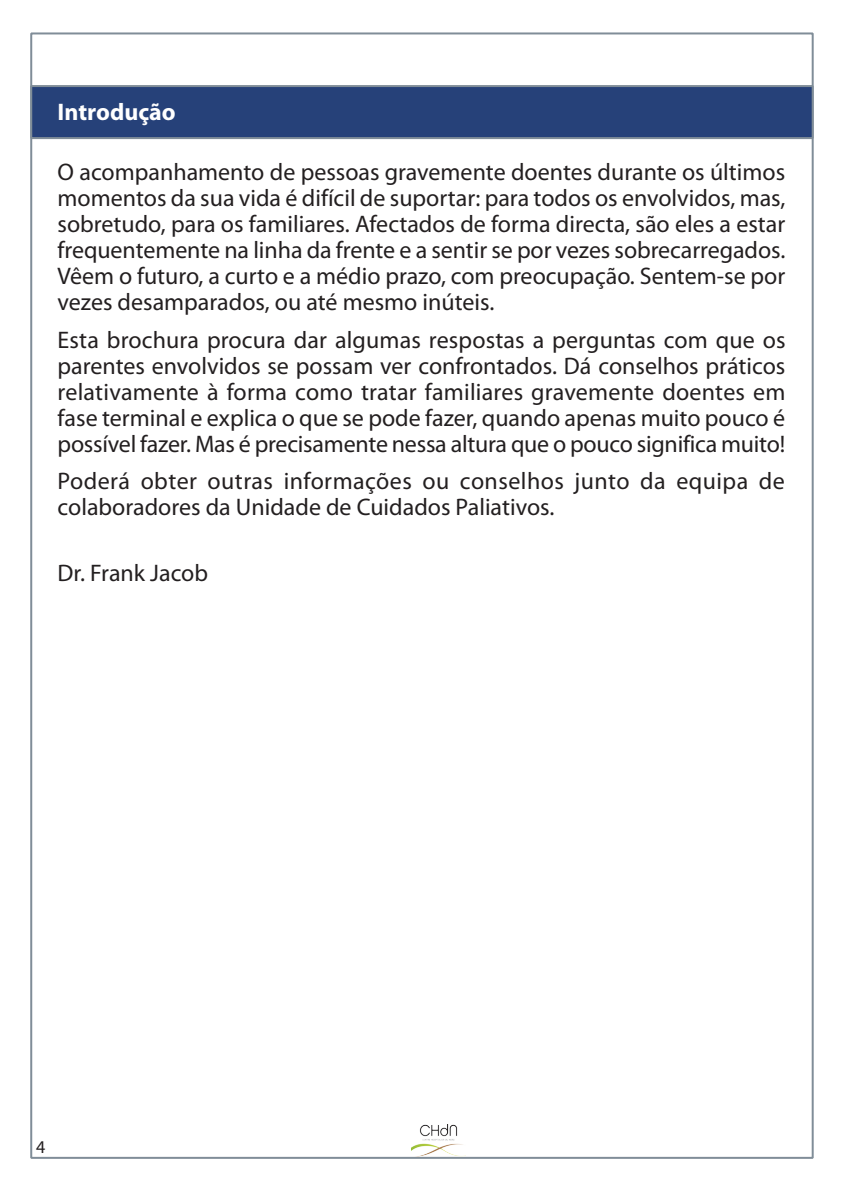
<style>
.page{position:relative;width:842px;height:1191px;background:#fff}
.page>*{position:absolute;margin:0;border:0;box-sizing:border-box;transform-origin:0 0}
.t1{font:24px/26px "Myriad Pro";color:#231f20;text-align:justify}
.t2{font:700 24px "Myriad Pro";color:#fff}
.t3{font:18px "Myriad Pro";color:#231f20}
.s1{font-weight:700;font-size:22px}
</style>
<div class="page">
<div style="left:30px;top:32px;width:784px;height:1126px;background:#fff;border:2px solid #808d98"></div>
<img style="left:412px;top:1124px;width:54px;height:32px">
<div style="left:31px;top:86px;width:782px;height:52px;background:#264179"></div>
<div style="left:30px;top:85px;width:784px;height:54px;border:2px solid #808d98"></div>
<p class="t2" style="left:58px;top:96px;width:120px">Introdução</p>
<p class="t1" style="left:58px;top:159px;width:729px">O acompanhamento de pessoas gravemente doentes durante os últimos momentos da sua vida é difícil de suportar: para todos os envolvidos, mas, sobretudo, para os familiares. Afectados de forma directa, são eles a estar frequentemente na linha da frente e a sentir se por vezes sobrecarregados.<br>Vêem o futuro, a curto e a médio prazo, com preocupação. Sentem-se por vezes desamparados, ou até mesmo inúteis.</p>
<p class="t1" style="left:58px;top:326px;width:730px">Esta brochura procura dar algumas respostas a perguntas com que os parentes envolvidos se possam ver confrontados. Dá conselhos práticos relativamente à forma como tratar familiares gravemente doentes em fase terminal e explica o que se pode fazer, quando apenas muito pouco é possível fazer. Mas é precisamente nessa altura que o pouco significa muito!</p>
<p class="t1" style="left:58px;top:467px;width:729px">Poderá obter outras informações ou conselhos junto da equipa de colaboradores da Unidade de Cuidados Paliativos.</p>
<p class="t1" style="left:58px;top:559px;width:152px">Dr. Frank Jacob</p>
<p class="t3" style="left:36px;top:1136px;width:15px">4<span class="s1">4</span></p>
</div>
